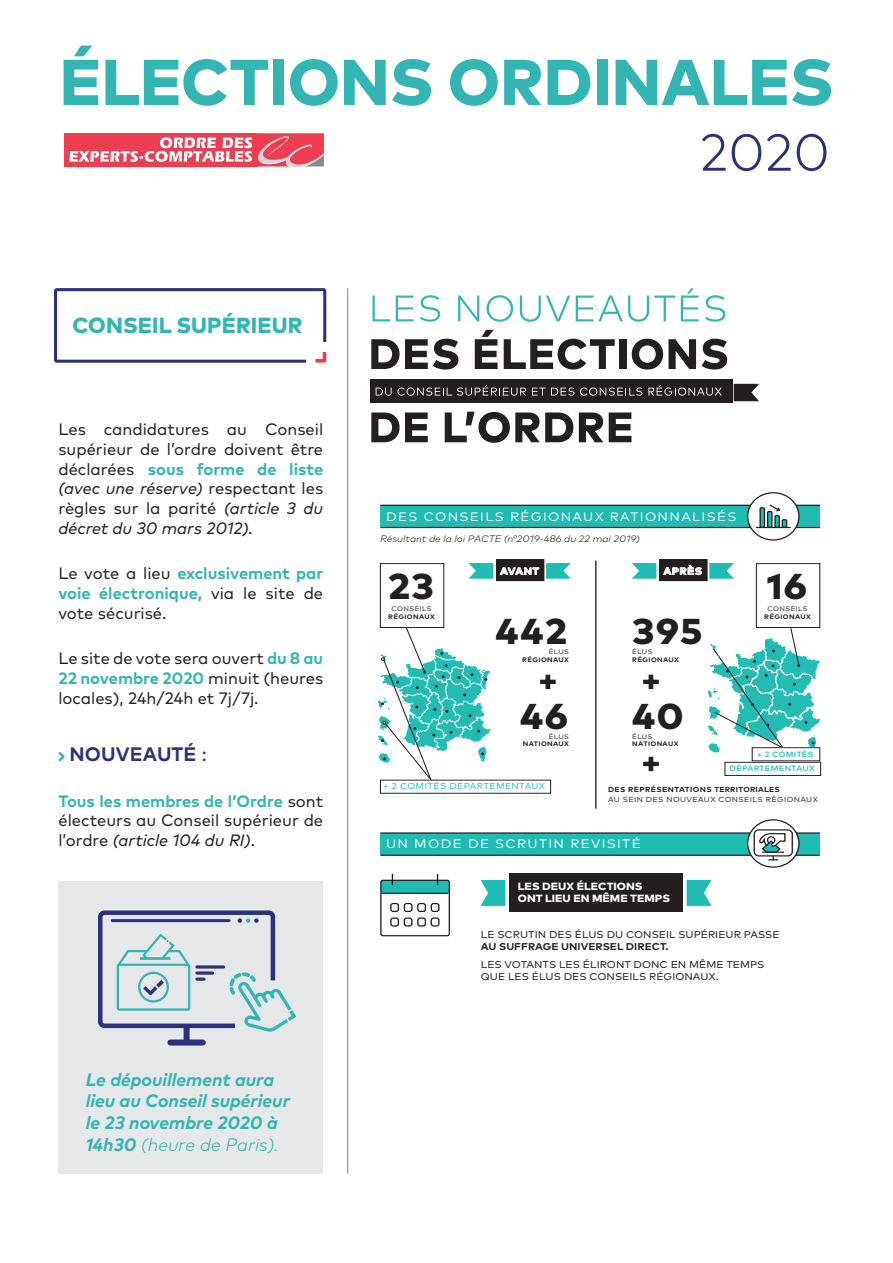
<style>
.page{position:relative;width:893px;height:1263px;background:#fff}
.page>*{position:absolute;margin:0;border:0;box-sizing:border-box;transform-origin:0 0}
.t1{font:800 64.5px "Mark Pro";color:#33b6b3}
.t2{font:300 52.05px "Mark Pro";color:#2c317b}
.t3{font:800 36px "Mark Pro";letter-spacing:.03em;color:#231f20;scale:1.09 1}
.t4{font:800 21.9px "Mark Pro";letter-spacing:.005em;color:#33b6b3}
.t5{font:700 19.5px "Mark Pro";letter-spacing:.005em;color:#2c317b}
.t6{font:italic 700 18px/21.6px "Mark Pro";color:#33b6b3}
.t7{font:16.5px/19.8px "Mark Pro";color:#231f20;text-align:justify}
.t8{font:12.3px "Mark Pro";letter-spacing:.1em;color:#fff;scale:1.09 1}
.t9{font:800 10.5px/12.6px "Mark Pro";color:#fff;scale:1.09 1}
.t10{font:9.9px/11.9px "Mark Pro";color:#231f20;scale:1.09 1}
.t11{font:700 9.75px "Mark Pro";letter-spacing:.05em;color:#fff;scale:1.09 1}
.t12{font:italic 300 9.3px "Mark Pro";color:#231f20;scale:1.09 1}
.t13{font:8.55px "Mark Pro";letter-spacing:.03em;color:#20bcb3;scale:1.09 1}
.t14{font:500 7.65px/14.5px "Mark Pro";letter-spacing:.03em;color:#22bcb5;text-align:right;scale:1.09 1}
.t15{font:7.2px/10.2px "Mark Pro";letter-spacing:.05em;color:#231f20;scale:1.09 1}
.t16{font:700 6.6px/7.6px "Mark Pro";letter-spacing:.05em;color:#231f20;text-align:right;scale:1.09 1}
.s1{font-weight:700;color:#33b6b3}
.s2{font-style:italic}
.s3{font-weight:400}
.s4{font-weight:300}
.s5{font-weight:700}
</style>
<div class="page">
<hr style="left:347px;top:288px;width:1px;height:886px;background:#808285">
<div style="left:64px;top:133px;width:193px;height:33px;background:#ee3d50"></div>
<svg style="left:69px;top:133px;width:261px;height:35px"></svg>
<svg style="left:58px;top:752px;width:7px;height:9px"></svg>
<div style="left:54px;top:288px;width:272px;height:75px;border:3px solid #2c317b"></div>
<div style="left:306px;top:343px;width:30px;height:29px;background:#fff"></div>
<svg style="left:315px;top:352px;width:11px;height:11px"></svg>
<div style="left:58px;top:881px;width:265px;height:293px;background:#e6e7e9"></div>
<div style="left:184px;top:1027px;width:6px;height:14px;background:#2c317b"></div>
<div style="left:170px;top:1039px;width:33px;height:6px;background:#2c317b"></div>
<svg style="left:98px;top:910px;width:198px;height:122px"></svg>
<svg style="left:371px;top:412px;width:57px;height:30px"></svg>
<svg style="left:445px;top:412px;width:128px;height:31px"></svg>
<svg style="left:579px;top:412px;width:24px;height:30px"></svg>
<svg style="left:609px;top:412px;width:22px;height:30px"></svg>
<div style="left:370px;top:379px;width:363px;height:24px;background:#231f20"></div>
<svg style="left:734px;top:384px;width:25px;height:17px"></svg>
<svg style="left:376px;top:385px;width:150px;height:11px"></svg>
<svg style="left:532px;top:387px;width:110px;height:9px"></svg>
<svg style="left:648px;top:385px;width:74px;height:11px"></svg>
<svg style="left:371px;top:339px;width:87px;height:31px"></svg>
<svg style="left:475px;top:330px;width:23px;height:39px"></svg>
<svg style="left:504px;top:339px;width:111px;height:31px"></svg>
<div style="left:619px;top:339px;width:7px;height:30px;background:#231f20"></div>
<svg style="left:632px;top:339px;width:31px;height:31px"></svg>
<svg style="left:669px;top:339px;width:27px;height:30px"></svg>
<svg style="left:702px;top:339px;width:25px;height:31px"></svg>
<svg style="left:372px;top:296px;width:18px;height:25px"></svg>
<svg style="left:396px;top:296px;width:18px;height:25px"></svg>
<svg style="left:420px;top:295px;width:20px;height:27px"></svg>
<svg style="left:458px;top:296px;width:21px;height:25px"></svg>
<svg style="left:487px;top:295px;width:26px;height:27px"></svg>
<svg style="left:520px;top:296px;width:50px;height:26px"></svg>
<svg style="left:576px;top:296px;width:99px;height:26px"></svg>
<svg style="left:681px;top:288px;width:18px;height:33px"></svg>
<svg style="left:705px;top:295px;width:20px;height:27px"></svg>
<div style="left:380px;top:833px;width:440px;height:22px;background:#20bcb3"></div>
<hr style="left:380px;top:832px;width:440px;height:2px;background:#231f20">
<hr style="left:380px;top:854px;width:440px;height:2px;background:#231f20">
<div style="left:380px;top:506px;width:440px;height:21px;background:#20bcb3"></div>
<hr style="left:595px;top:561px;width:1px;height:248px;background:#231f20">
<hr style="left:380px;top:505px;width:440px;height:1px;background:#231f20">
<hr style="left:380px;top:527px;width:440px;height:1px;background:#231f20">
<div style="left:497px;top:560px;width:47px;height:21px;background:#231f20"></div>
<div style="left:496px;top:559px;width:48px;height:22px;border:1px solid #231f20"></div>
<svg style="left:500px;top:567px;width:39px;height:8px"></svg>
<div style="left:380px;top:563px;width:64px;height:65px;border:1px solid #231f20"></div>
<svg style="left:546px;top:563px;width:25px;height:16px"></svg>
<svg style="left:468px;top:563px;width:25px;height:16px"></svg>
<div style="left:509px;top:874px;width:174px;height:38px;background:#231f20"></div>
<svg style="left:687px;top:880px;width:24px;height:26px"></svg>
<svg style="left:481px;top:880px;width:24px;height:26px"></svg>
<div style="left:660px;top:560px;width:47px;height:21px;background:#231f20"></div>
<div style="left:660px;top:559px;width:47px;height:22px;border:1px solid #231f20"></div>
<svg style="left:663px;top:565px;width:39px;height:10px"></svg>
<svg style="left:709px;top:563px;width:25px;height:16px"></svg>
<svg style="left:632px;top:563px;width:24px;height:16px"></svg>
<div style="left:756px;top:563px;width:64px;height:65px;border:1px solid #231f20"></div>
<div style="left:748px;top:493px;width:51px;height:47px;background:#fff;border-radius:50%"></div>
<div style="left:747px;top:492px;width:53px;height:49px;border:1px solid #231f20;border-radius:50%"></div>
<svg style="left:769px;top:504px;width:12px;height:8px"></svg>
<div style="left:782px;top:519px;width:5px;height:9px;border:1px solid #231f20"></div>
<hr style="left:775px;top:516px;width:4px;height:11px;background:#20bcb3">
<div style="left:774px;top:515px;width:6px;height:13px;border:1px solid #231f20"></div>
<hr style="left:768px;top:512px;width:4px;height:15px;background:#20bcb3">
<div style="left:767px;top:511px;width:5px;height:17px;border:1px solid #231f20"></div>
<hr style="left:760px;top:508px;width:4px;height:19px;background:#20bcb3">
<div style="left:759px;top:507px;width:6px;height:21px;border:1px solid #231f20"></div>
<hr style="left:756px;top:527px;width:35px;height:1px;background:#231f20">
<svg style="left:540px;top:674px;width:16px;height:15px"></svg>
<svg style="left:643px;top:674px;width:16px;height:15px"></svg>
<svg style="left:643px;top:756px;width:16px;height:16px"></svg>
<div style="left:381px;top:880px;width:68px;height:13px;background:#20bcb3"></div>
<div style="left:380px;top:880px;width:70px;height:56px;border:1px solid #231f20;border-radius:2px"></div>
<hr style="left:381px;top:893px;width:67px;height:1px;background:#231f20">
<div style="left:390px;top:903px;width:9px;height:9px;border:1px solid #231f20;border-radius:2px"></div>
<div style="left:404px;top:903px;width:8px;height:9px;border:1px solid #231f20;border-radius:2px"></div>
<div style="left:417px;top:903px;width:9px;height:9px;border:1px solid #231f20;border-radius:2px"></div>
<div style="left:431px;top:903px;width:8px;height:9px;border:1px solid #231f20;border-radius:2px"></div>
<div style="left:390px;top:917px;width:9px;height:9px;border:1px solid #231f20;border-radius:2px"></div>
<div style="left:404px;top:917px;width:8px;height:9px;border:1px solid #231f20;border-radius:2px"></div>
<div style="left:417px;top:917px;width:9px;height:9px;border:1px solid #231f20;border-radius:2px"></div>
<div style="left:431px;top:917px;width:8px;height:9px;border:1px solid #231f20;border-radius:2px"></div>
<svg style="left:748px;top:820px;width:51px;height:47px"></svg>
<div style="left:747px;top:819px;width:53px;height:49px;border:1px solid #231f20;border-radius:50%"></div>
<div style="left:754px;top:829px;width:39px;height:27px;border:1px solid #231f20;border-radius:4px"></div>
<svg style="left:759px;top:832px;width:27px;height:28px"></svg>
<svg style="left:377px;top:627px;width:116px;height:156px"></svg>
<div style="left:725px;top:762px;width:96px;height:13px;border:1px solid #231f20"></div>
<svg style="left:707px;top:628px;width:114px;height:126px"></svg>
<p class="t1" style="left:59px;top:33px;width:775px">ÉLECTIONS ORDINALES</p>
<p class="t2" style="left:700px;top:113px;width:132px">2020</p>
<p class="t4" style="left:72px;top:309px;width:232px">CONSEIL SUPÉRIEUR</p>
<p class="t7" style="left:58px;top:418px;width:266px">Les candidatures au Conseil supérieur de l’ordre doivent être déclarées <span class="s1">sous forme de liste </span><span class="s2">(avec une réserve)</span> respectant les règles sur la parité <span class="s2">(article 3 du décret du 30 mars 2012).</span></p>
<p class="t7" style="left:58px;top:562px;width:266px">Le vote a lieu <span class="s1">exclusivement par voie électronique,</span> via le site de vote sécurisé.</p>
<p class="t7" style="left:58px;top:647px;width:266px">Le site de vote sera ouvert <span class="s1">du 8 au 22 novembre 2020</span> minuit (heures locales), 24h/24h et 7j/7j.</p>
<p class="t5" style="left:70px;top:740px;width:139px">NOUVEAUTÉ <span class="s3">:</span></p>
<p class="t7" style="left:58px;top:790px;width:266px"><span class="s1">Tous les membres de l’Ordre</span> sont électeurs au Conseil supérieur de l’ordre <span class="s2">(article 104 du RI)</span>.</p>
<p class="t6" style="left:86px;top:1067px;width:206px">Le dépouillement aura lieu au Conseil supérieur le 23 novembre 2020 à<br>14h30 <span class="s4">(heure de Paris).</span></p>
<p class="t8" style="left:386px;top:507px;width:323px">DES CONSEILS RÉGIONAUX RATIONNALISÉS</p>
<p class="t12" style="left:380px;top:531px;width:240px">Résultant de la loi PACTE (n°2019-486 du 22 mai 2019)</p>
<p class="t11" style="left:500px;top:564px;width:37px">AVANT</p>
<p class="t11" style="left:663px;top:564px;width:37px">APRÈS</p>
<p class="t3" style="left:388px;top:558px;width:44px">23</p>
<p class="t16" style="left:388px;top:604px;width:44px;text-align:center"><span class="s3">CONSEILS<br></span>RÉGIONAUX</p>
<p class="t3" style="left:495px;top:604px;width:67px">442</p>
<p class="t3" style="left:632px;top:604px;width:66px">395</p>
<p class="t16" style="left:632px;top:648px;width:44px;text-align:left"><span class="s3">ÉLUS<br></span>RÉGIONAUX</p>
<p class="t16" style="left:522px;top:648px;width:44px"><span class="s3">ÉLUS<br></span>RÉGIONAUX</p>
<p class="t3" style="left:520px;top:688px;width:45px">46</p>
<p class="t16" style="left:523px;top:732px;width:44px"><span class="s3">ÉLUS<br></span>NATIONAUX</p>
<p class="t3" style="left:632px;top:688px;width:49px">40</p>
<p class="t16" style="left:632px;top:732px;width:44px;text-align:left"><span class="s3">ÉLUS<br></span>NATIONAUX</p>
<p class="t3" style="left:767px;top:558px;width:39px">16</p>
<p class="t16" style="left:764px;top:604px;width:44px;text-align:center"><span class="s3">CONSEILS<br></span>RÉGIONAUX</p>
<p class="t13" style="left:383px;top:780px;width:150px">+ 2 COMITÉS DÉPARTEMENTAUX</p>
<p class="t14" style="left:729px;top:746px;width:80px">+ 2 COMITÉS<br>DÉPARTEMENTAUX</p>
<p class="t15" style="left:608px;top:783px;width:194px"><span class="s5">DES REPRÉSENTATIONS TERRITORIALES<br></span>AU SEIN DES NOUVEAUX CONSEILS RÉGIONAUX</p>
<p class="t8" style="left:386px;top:835px;width:235px">UN MODE DE SCRUTIN REVISITÉ</p>
<p class="t9" style="left:518px;top:879px;width:141px">LES DEUX ÉLECTIONS<br>ONT LIEU EN MÊME TEMPS</p>
<p class="t10" style="left:481px;top:928px;width:276px">LE SCRUTIN DES ÉLUS DU CONSEIL SUPÉRIEUR PASSE<br><span class="s5">AU SUFFRAGE UNIVERSEL DIRECT.</span></p>
<p class="t10" style="left:481px;top:957px;width:262px">LES VOTANTS LES ÉLIRONT DONC EN MÊME TEMPS<br>QUE LES ÉLUS DES CONSEILS RÉGIONAUX.</p>
</div>
